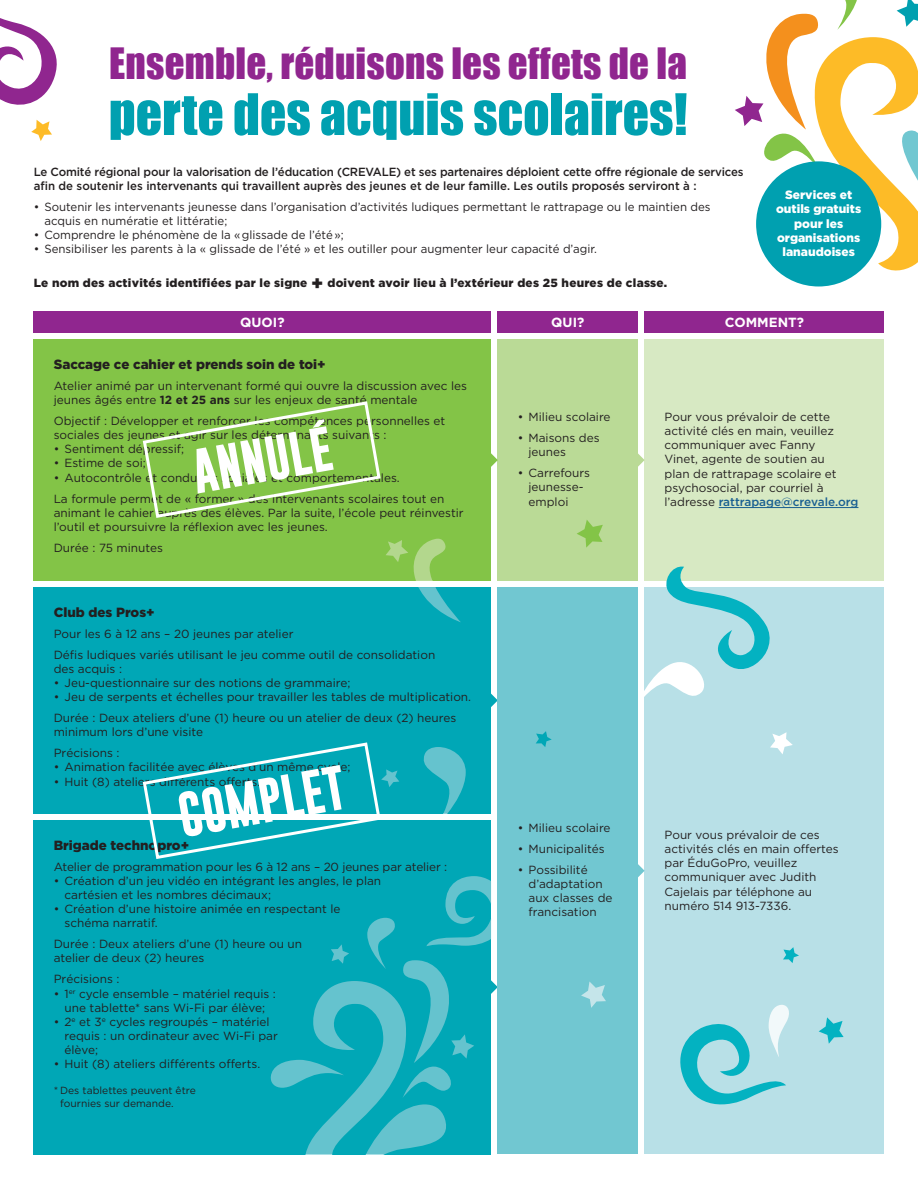
<style>
.page{position:relative;width:918px;height:1188px;background:#fff}
.page>*{position:absolute;margin:0;border:0;box-sizing:border-box;transform-origin:0 0}
.t1{font:52.8px "Impact";color:#00a0b0}
.t2{font:700 45px "Gobold";color:#fff}
.t3{font:39.75px "Impact";letter-spacing:.005em;color:#90268f}
.t4{font:900 13.35px "Gotham HTF";color:#231f20}
.t5{font:700 13.35px "Gotham HTF";color:#fff}
.t6{font:900 12px/14.4px "Gotham HTF";color:#fff;text-align:center}
.t7{font:11.85px/14.2px "Gotham HTF";color:#231f20}
.t8{font:500 11.85px/14.2px "Gotham HTF";letter-spacing:-.015em;color:#231f20}
.t9{font:900 11.85px "Gotham HTF";letter-spacing:.02em;color:#231f20}
.t10{font:10.35px/12.3px "Gotham HTF";color:#231f20}
.s1{font-size:19.35px}
.s2{font-weight:700}
.s3{font-weight:500;color:#195f91}
</style>
<div class="page">
<svg style="left:735px;top:0;width:183px;height:281px"></svg>
<svg style="left:0;top:18px;width:57px;height:87px"></svg>
<svg style="left:31px;top:120px;width:21px;height:21px"></svg>
<div style="left:34px;top:339px;width:457px;height:241px;background:#83c447"></div>
<div style="left:645px;top:339px;width:239px;height:241px;background:#d7e9c3"></div>
<hr style="left:719px;top:507px;width:139px;height:1px;background:#195f91">
<div style="left:756px;top:161px;width:125px;height:125px;background:#00a0b0;border-radius:50%"></div>
<div style="left:34px;top:587px;width:457px;height:226px;background:#00a7b6"></div>
<div style="left:645px;top:587px;width:239px;height:567px;background:#b8e0e7"></div>
<div style="left:498px;top:339px;width:140px;height:241px;background:#bada96"></div>
<svg style="left:491px;top:449px;width:7px;height:22px"></svg>
<svg style="left:491px;top:689px;width:7px;height:23px"></svg>
<svg style="left:638px;top:449px;width:7px;height:22px"></svg>
<svg style="left:577px;top:520px;width:26px;height:28px"></svg>
<svg style="left:770px;top:732px;width:23px;height:22px"></svg>
<div style="left:34px;top:312px;width:457px;height:21px;background:#90268f"></div>
<div style="left:645px;top:312px;width:239px;height:21px;background:#90268f"></div>
<div style="left:498px;top:312px;width:140px;height:21px;background:#90268f"></div>
<svg style="left:420px;top:747px;width:46px;height:67px"></svg>
<div style="left:34px;top:820px;width:457px;height:334px;background:#00a7b6"></div>
<svg style="left:270px;top:876px;width:228px;height:279px"></svg>
<svg style="left:819px;top:1017px;width:25px;height:27px"></svg>
<svg style="left:680px;top:1005px;width:109px;height:100px"></svg>
<svg style="left:783px;top:947px;width:16px;height:16px"></svg>
<svg style="left:636px;top:565px;width:138px;height:141px"></svg>
<svg style="left:386px;top:539px;width:75px;height:83px"></svg>
<div style="left:498px;top:587px;width:140px;height:567px;background:#71c7d1"></div>
<svg style="left:638px;top:859px;width:7px;height:23px"></svg>
<svg style="left:581px;top:981px;width:25px;height:27px"></svg>
<svg style="left:536px;top:731px;width:16px;height:16px"></svg>
<svg style="left:142px;top:401px;width:239px;height:117px"></svg>
<svg style="left:141px;top:742px;width:258px;height:117px"></svg>
<h3 class="t3" style="left:109px;top:32px;width:579px">Ensemble, réduisons les effets de la</h3>
<h1 class="t1" style="left:109px;top:73px;width:580px">perte des acquis scolaires!</h1>
<p class="t8" style="left:34px;top:164px;width:711px">Le Comité régional pour la valorisation de l’éducation (CREVALE) et ses partenaires déploient cette offre régionale de services afin de soutenir les intervenants qui travaillent auprès des jeunes et de leur famille. Les outils proposés serviront à :</p>
<p class="t7" style="left:44px;top:199px;width:668px;text-indent:-11px">• Soutenir les intervenants jeunesse dans l’organisation d’activités ludiques permettant le rattrapage ou le maintien des acquis en numératie et littératie;</p>
<p class="t7" style="left:34px;top:228px;width:311px">• Comprendre le phénomène de la « glissade de l’été »;</p>
<p class="t7" style="left:34px;top:242px;width:565px">• Sensibiliser les parents à la « glissade de l’été » et les outiller pour augmenter leur capacité d’agir.</p>
<p class="t9" style="left:34px;top:276px;width:635px">Le nom des activités identifiées par le signe <span class="s1">+</span> doivent avoir lieu à l’extérieur des 25 heures de classe.</p>
<p class="t6" style="left:776px;top:187px;width:87px">Services et outils gratuits pour les organisations lanaudoises</p>
<p class="t5" style="left:240px;top:315px;width:46px">QUOI?</p>
<p class="t5" style="left:551px;top:315px;width:35px">QUI?</p>
<p class="t5" style="left:725px;top:315px;width:81px">COMMENT?</p>
<p class="t4" style="left:54px;top:357px;width:274px">Saccage ce cahier et prends soin de toi+</p>
<p class="t7" style="left:54px;top:378px;width:415px">Atelier animé par un intervenant formé qui ouvre la discussion avec les jeunes âgés entre <span class="s2">12 et 25 ans</span> sur les enjeux de santé mentale</p>
<p class="t7" style="left:54px;top:413px;width:393px">Objectif : Développer et renforcer les compétences personnelles et sociales des jeunes et agir sur les déterminants suivants :</p>
<p class="t7" style="left:54px;top:442px;width:132px">• Sentiment dépressif;</p>
<p class="t7" style="left:54px;top:456px;width:94px">• Estime de soi;</p>
<p class="t7" style="left:54px;top:467px;width:392px;line-height:20.9px">• Autocontrôle et conduites sociales et comportementales.<br>La formule permet de « former » des intervenants scolaires tout en</p>
<p class="t7" style="left:54px;top:505px;width:412px">animant le cahier auprès des élèves. Par la suite, l’école peut réinvestir l’outil et poursuivre la réflexion avec les jeunes.</p>
<p class="t7" style="left:54px;top:540px;width:111px">Durée : 75 minutes</p>
<h2 class="t2" style="left:188px;top:443px;width:141px;rotate:-10deg">ANNULÉ</h2>
<p class="t4" style="left:54px;top:604px;width:103px">Club des Pros+</p>
<p class="t7" style="left:54px;top:623px;width:383px;line-height:20.9px">Pour les 6 à 12 ans – 20 jeunes par atelier<br>Défis ludiques variés utilisant le jeu comme outil de consolidation</p>
<p class="t7" style="left:54px;top:661px;width:70px">des acquis :</p>
<p class="t7" style="left:54px;top:676px;width:298px">• Jeu-questionnaire sur des notions de grammaire;</p>
<p class="t7" style="left:54px;top:686px;width:419px;line-height:20.9px">• Jeu de serpents et échelles pour travailler les tables de multiplication.<br>Durée : Deux ateliers d’une (1) heure ou un atelier de deux (2) heures</p>
<p class="t7" style="left:54px;top:722px;width:151px;line-height:20.9px">minimum lors d’une visite<br>Précisions :</p>
<p class="t7" style="left:54px;top:760px;width:298px">• Animation facilitée avec élèves d’un même cycle;</p>
<p class="t7" style="left:54px;top:774px;width:208px">• Huit (8) ateliers différents offerts.</p>
<h2 class="t2" style="left:174px;top:787px;width:170px;rotate:-10deg">COMPLET</h2>
<p class="t4" style="left:54px;top:837px;width:137px">Brigade technopro+</p>
<p class="t7" style="left:54px;top:859px;width:395px">Atelier de programmation pour les 6 à 12 ans – 20 jeunes par atelier :</p>
<p class="t7" style="left:64px;top:873px;width:318px;text-indent:-11px">• Création d’un jeu vidéo en intégrant les angles, le plan cartésien et les nombres décimaux;</p>
<p class="t7" style="left:64px;top:902px;width:278px;text-indent:-11px">• Création d’une histoire animée en respectant le schéma narratif.</p>
<p class="t7" style="left:54px;top:937px;width:250px">Durée : Deux ateliers d’une (1) heure ou un atelier de deux (2) heures</p>
<p class="t7" style="left:54px;top:972px;width:67px">Précisions :</p>
<p class="t7" style="left:54px;top:986px;width:224px;text-align:center">• 1<sup>er</sup> cycle ensemble – matériel requis : une tablette* sans Wi-Fi par élève;</p>
<p class="t7" style="left:64px;top:1014px;width:215px;text-indent:-11px">• 2<sup>e</sup> et 3<sup>e</sup> cycles regroupés – matériel requis : un ordinateur avec Wi-Fi par élève;</p>
<p class="t7" style="left:54px;top:1057px;width:208px">• Huit (8) ateliers différents offerts.</p>
<p class="t10" style="left:60px;top:1084px;width:137px;text-indent:-6px">* Des tablettes peuvent être fournies sur demande.</p>
<p class="t7" style="left:518px;top:410px;width:94px">• Milieu scolaire</p>
<p class="t7" style="left:529px;top:431px;width:73px;text-indent:-11px">• Maisons des jeunes</p>
<p class="t7" style="left:529px;top:466px;width:63px;text-indent:-11px">• Carrefours jeunesse&shy;emploi</p>
<p class="t7" style="left:518px;top:821px;width:94px">• Milieu scolaire</p>
<p class="t7" style="left:518px;top:842px;width:89px">• Municipalités</p>
<p class="t7" style="left:529px;top:862px;width:86px;text-indent:-11px">• Possibilité d’adaptation aux classes de francisation</p>
<p class="t7" style="left:665px;top:409px;width:195px">Pour vous prévaloir de cette activité clés en main, veuillez communiquer avec Fanny<br>Vinet, agente de soutien au<br>plan de rattrapage scolaire et psychosocial, par courriel à l’adresse <span class="s3">rattrapage@crevale.org</span></p>
<p class="t7" style="left:665px;top:827px;width:176px">Pour vous prévaloir de ces activités clés en main offertes par ÉduGoPro, veuillez communiquer avec Judith<br>Cajelais par téléphone au numéro 514 913-7336.</p>
</div>
